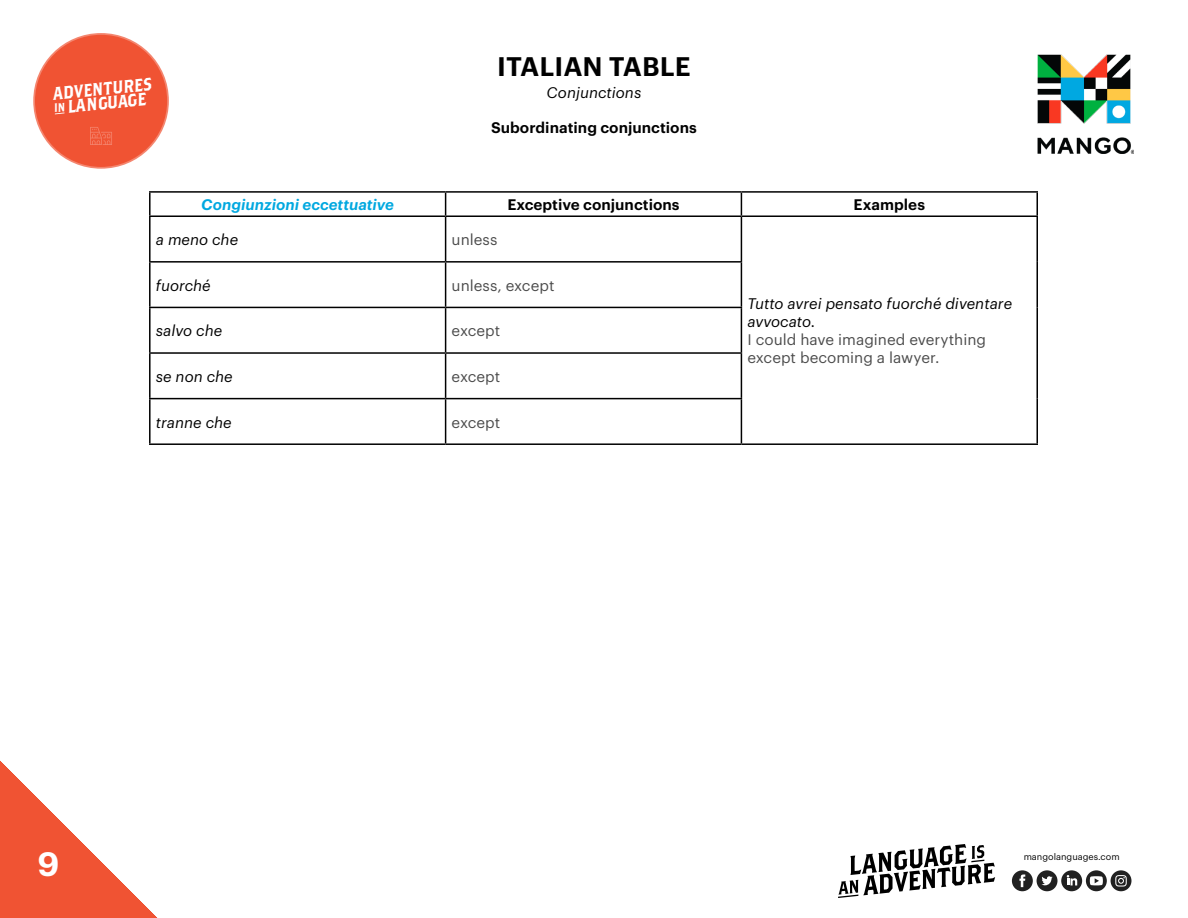
<style>
.page{position:relative;width:1188px;height:918px;background:#fff}
.page>*{position:absolute;margin:0;border:0;box-sizing:border-box;transform-origin:0 0}
.t1{font:600 33px "Graphik LCG";color:#fff}
.t2{font:600 26.25px "Graphik LCG";color:#000}
.t3{font:17.85px/14.4px "Brothers OT";color:#fff;scale:.91 1}
.t4{font:italic 15px/18px "Graphik LCG";color:#000}
.t5{font:15px "Graphik LCG";color:#4b4b4b}
.t6{font:600 15px "Graphik LCG";color:#000}
.t7{font:italic 600 15px "Graphik LCG";color:#00a8e0}
.t8{font:9px "Graphik LCG";color:#000}
.s1{font-size:12px}
</style>
<div class="page">
<svg style="left:0;top:761px;width:157px;height:157px"></svg>
<div style="left:33px;top:33px;width:136px;height:136px;background:#f05333;border-radius:50%"></div>
<svg style="left:55px;top:112px;width:10px;height:2px"></svg>
<svg style="left:90px;top:127px;width:22px;height:18px"></svg>
<div style="left:32px;top:31px;width:139px;height:139px;border:3px solid #fff;border-radius:50%"></div>
<svg style="left:838px;top:844px;width:157px;height:54px"></svg>
<svg style="left:1086px;top:870px;width:21px;height:21px"></svg>
<svg style="left:1090px;top:876px;width:13px;height:9px"></svg>
<div style="left:1037px;top:870px;width:20px;height:21px;background:#212121;border-radius:10px"></div>
<svg style="left:1041px;top:876px;width:12px;height:9px"></svg>
<div style="left:1061px;top:870px;width:21px;height:21px;background:#212121;border-radius:10px"></div>
<svg style="left:1067px;top:875px;width:10px;height:10px"></svg>
<div style="left:1012px;top:870px;width:21px;height:21px;background:#212121;border-radius:10px"></div>
<svg style="left:1019px;top:874px;width:6px;height:13px"></svg>
<div style="left:1111px;top:870px;width:20px;height:21px;background:#212121;border-radius:10px"></div>
<svg style="left:1115px;top:875px;width:12px;height:12px"></svg>
<img style="left:1038px;top:54px;width:96px;height:100px">
<hr style="left:149px;top:191px;width:297px;height:2px;background:#000">
<hr style="left:149px;top:193px;width:2px;height:22px;background:#000">
<hr style="left:446px;top:191px;width:295px;height:2px;background:#000">
<svg style="left:445px;top:193px;width:1px;height:22px"></svg>
<hr style="left:741px;top:191px;width:297px;height:2px;background:#000">
<svg style="left:741px;top:193px;width:1px;height:22px"></svg>
<hr style="left:1036px;top:193px;width:2px;height:22px;background:#000">
<hr style="left:149px;top:215px;width:297px;height:2px;background:#000">
<hr style="left:149px;top:217px;width:2px;height:44px;background:#000">
<hr style="left:446px;top:215px;width:295px;height:2px;background:#000">
<hr style="left:445px;top:217px;width:1px;height:44px;background:#000">
<hr style="left:741px;top:215px;width:297px;height:2px;background:#000">
<hr style="left:741px;top:217px;width:1px;height:44px;background:#000">
<hr style="left:1036px;top:217px;width:2px;height:45px;background:#000">
<hr style="left:149px;top:261px;width:297px;height:2px;background:#000">
<hr style="left:149px;top:263px;width:2px;height:44px;background:#000">
<hr style="left:446px;top:261px;width:296px;height:2px;background:#000">
<hr style="left:445px;top:263px;width:1px;height:44px;background:#000">
<hr style="left:741px;top:263px;width:1px;height:44px;background:#000">
<hr style="left:1036px;top:262px;width:2px;height:45px;background:#000">
<hr style="left:149px;top:307px;width:297px;height:1px;background:#000">
<hr style="left:149px;top:308px;width:2px;height:44px;background:#000">
<hr style="left:446px;top:307px;width:296px;height:1px;background:#000">
<hr style="left:445px;top:308px;width:1px;height:44px;background:#000">
<hr style="left:741px;top:308px;width:1px;height:44px;background:#000">
<hr style="left:1036px;top:307px;width:2px;height:46px;background:#000">
<hr style="left:149px;top:352px;width:297px;height:2px;background:#000">
<hr style="left:149px;top:354px;width:2px;height:44px;background:#000">
<hr style="left:446px;top:352px;width:296px;height:2px;background:#000">
<hr style="left:445px;top:354px;width:1px;height:44px;background:#000">
<hr style="left:741px;top:354px;width:1px;height:44px;background:#000">
<hr style="left:1036px;top:353px;width:2px;height:46px;background:#000">
<hr style="left:149px;top:398px;width:297px;height:1px;background:#000">
<hr style="left:149px;top:399px;width:2px;height:44px;background:#000">
<hr style="left:446px;top:398px;width:296px;height:1px;background:#000">
<hr style="left:445px;top:399px;width:1px;height:44px;background:#000">
<hr style="left:741px;top:399px;width:1px;height:44px;background:#000">
<hr style="left:1036px;top:399px;width:2px;height:44px;background:#000">
<hr style="left:149px;top:443px;width:297px;height:2px;background:#000">
<hr style="left:446px;top:443px;width:295px;height:2px;background:#000">
<hr style="left:741px;top:443px;width:297px;height:2px;background:#000">
<p class="t3" style="left:52px;top:88px;width:111px;rotate:-6deg">ADVENTURES<br><span class="s1">IN</span> LANGUAGE</p>
<h2 class="t2" style="left:497px;top:46px;width:195px">ITALIAN TABLE</h2>
<p class="t4" style="left:547px;top:82px;width:96px">Conjunctions</p>
<p class="t6" style="left:491px;top:116px;width:207px">Subordinating conjunctions</p>
<p class="t7" style="left:201px;top:193px;width:194px">Congiunzioni eccettuative</p>
<p class="t6" style="left:507px;top:193px;width:174px">Exceptive conjunctions</p>
<p class="t6" style="left:854px;top:193px;width:73px">Examples</p>
<p class="t4" style="left:156px;top:229px;width:84px">a meno che</p>
<p class="t5" style="left:452px;top:228px;width:47px">unless</p>
<p class="t4" style="left:156px;top:275px;width:56px">fuorché</p>
<p class="t5" style="left:452px;top:274px;width:104px">unless, except</p>
<p class="t4" style="left:156px;top:321px;width:68px">salvo che</p>
<p class="t5" style="left:452px;top:320px;width:50px">except</p>
<p class="t4" style="left:156px;top:366px;width:78px">se non che</p>
<p class="t5" style="left:452px;top:365px;width:50px">except</p>
<p class="t4" style="left:156px;top:412px;width:77px">tranne che</p>
<p class="t5" style="left:452px;top:411px;width:50px">except</p>
<p class="t4" style="left:747px;top:294px;width:266px">Tutto avrei pensato fuorché diventare avvocato.</p>
<p class="t5" style="left:747px;top:329px;width:240px">I could have imagined everything</p>
<p class="t5" style="left:747px;top:347px;width:194px">except becoming a lawyer.</p>
<h1 class="t1" style="left:37px;top:839px;width:24px">9</h1>
<p class="t8" style="left:1024px;top:850px;width:98px">mangolanguages.com</p>
</div>
